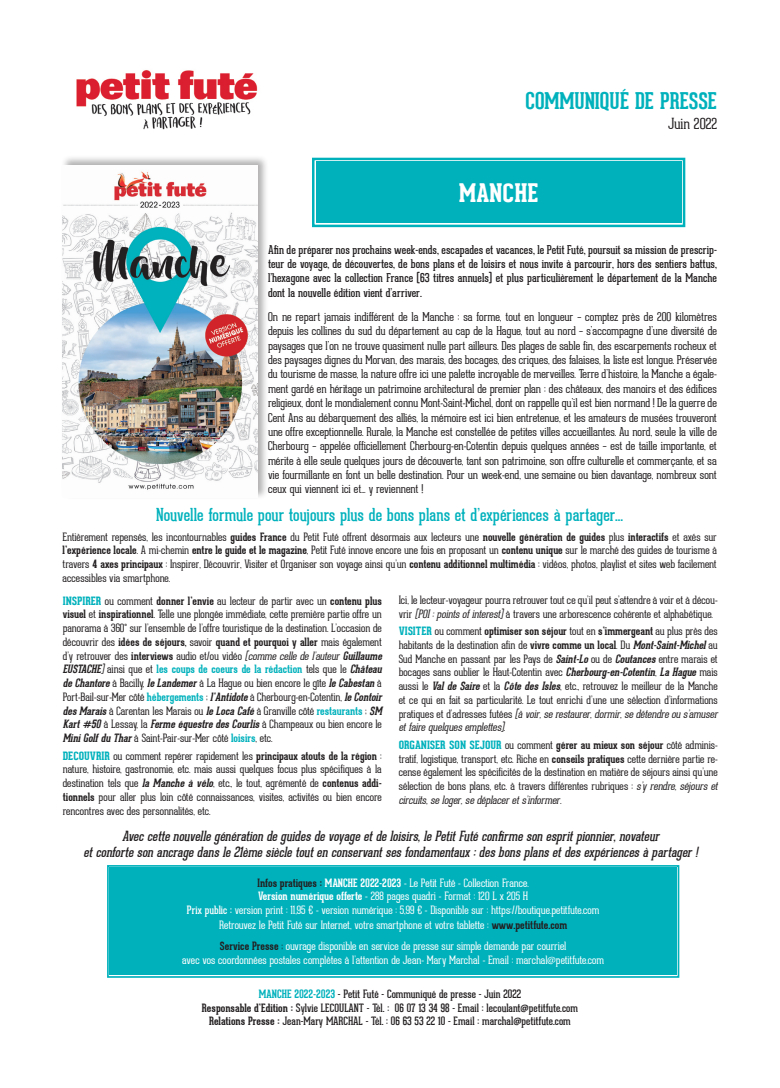
<style>
.page{position:relative;width:780px;height:1088px;background:#fff}
.page>*{position:absolute;margin:0;border:0;box-sizing:border-box;transform-origin:0 0}
.t1{font:800 25px "Geared Slab";color:#fff}
.t2{font:700 22.5px "Geared Slab";color:#00b1bc}
.t3{font:17.5px "Geared Slab";color:#00b1bc}
.t4{font:100 15px "Geared Slab";letter-spacing:-.005em;color:#231f20}
.t5{font:italic 13.75px/16.5px "Geared Slab";color:#231f20;text-align:center}
.t6{font:100 11.88px/14.4px "Geared Slab";letter-spacing:-.005em;color:#231f20;text-align:justify}
.t7{font:11.88px/14.4px "Geared Slab";color:#231f20;text-align:justify}
.t8{font:100 11.25px/13.8px "Geared Slab";letter-spacing:-.005em;color:#231f20}
.t9{font:100 11.25px/13.8px "Geared Slab";letter-spacing:-.005em;color:#fff;text-align:center}
.t10{font:11.25px/13.8px "Geared Slab";color:#231f20;text-align:center}
.s1{font-weight:700}
.s2{font-weight:800;color:#00b1bc}
.s3{font-weight:400}
.s4{font-style:italic}
.s5{font-weight:700;font-style:italic}
.s6{font-weight:700;color:#00b1bc}
.s7{font-weight:700;color:#231f20}
.s8{color:#231f20}
</style>
<div class="page">
<img style="left:76px;top:70px;width:182px;height:60px">
<div style="left:61px;top:154px;width:207px;height:345px;background:#231f20;opacity:.35"></div>
<img style="left:63px;top:165px;width:194px;height:333px">
<svg style="left:312px;top:157px;width:374px;height:71px;background:#11b6c0"></svg>
<div style="left:317px;top:163px;width:363px;height:59px;border:2px solid #00b1bc"></div>
<div style="left:107px;top:865px;width:573px;height:113px;background:#00b1bc"></div>
<div style="left:110px;top:868px;width:566px;height:106px;border:2px solid #00b1bc"></div>
<h2 class="t2" style="left:525px;top:86px;width:193px">COMMUNIQUÉ DE PRESSE</h2>
<h3 class="t4" style="left:668px;top:115px;width:50px">Juin 2022</h3>
<h1 class="t1" style="left:459px;top:179px;width:81px">MANCHE</h1>
<p class="t7" style="left:268px;top:242px;width:450px">Afin de préparer nos prochains week-ends, escapades et vacances, le Petit Futé, poursuit sa mission de prescrip&shy;teur de voyage, de découvertes, de bons plans et de loisirs et nous invite à parcourir, hors des sentiers battus, l’hexagone avec la collection France (63 titres annuels) et plus particulièrement le département de la Manche dont la nouvelle édition vient d’arriver.</p>
<p class="t6" style="left:268px;top:310px;width:450px">On ne repart jamais indifférent de la Manche : sa forme, tout en longueur – comptez près de 200 kilomètres depuis les collines du sud du département au cap de la Hague, tout au nord – s’accompagne d’une diversité de paysages que l’on ne trouve quasiment nulle part ailleurs. Des plages de sable fin, des escarpements rocheux et des paysages dignes du Morvan, des marais, des bocages, des criques, des falaises, la liste est longue. Préservée du tourisme de masse, la nature offre ici une palette incroyable de merveilles. Terre d’histoire, la Manche a égale&shy;ment gardé en héritage un patrimoine architectural de premier plan : des châteaux, des manoirs et des édifices religieux, dont le mondialement connu Mont-Saint-Michel, dont on rappelle qu’il est bien normand ! De la guerre de Cent Ans au débarquement des alliés, la mémoire est ici bien entretenue, et les amateurs de musées trouveront une offre exceptionnelle. Rurale, la Manche est constellée de petites villes accueillantes. Au nord, seule la ville de Cherbourg – appelée officiellement Cherbourg-en-Cotentin depuis quelques années – est de taille importante, et mérite à elle seule quelques jours de découverte, tant son patrimoine, son offre culturelle et commerçante, et sa vie fourmillante en font un belle destination. Pour un week-end, une semaine ou bien davantage, nombreux sont ceux qui viennent ici et... y reviennent !</p>
<h3 class="t3" style="left:156px;top:504px;width:468px">Nouvelle formule pour toujours plus de bons plans et d’expériences à partager...</h3>
<p class="t8" style="left:63px;top:530px;width:655px;text-align:justify">Entièrement repensés, les incontournables <span class="s1">guides France</span> du Petit Futé offrent désormais aux lecteurs une <span class="s1">nouvelle génération de guides</span> plus <span class="s1">interactifs</span> et axés sur <span class="s1">l’expérience locale</span>. A mi-chemin <span class="s1">entre le guide et le magazine</span>, Petit Futé innove encore une fois en proposant un <span class="s1">contenu unique</span> sur le marché des guides de tourisme à travers <span class="s1">4 axes principaux</span> : Inspirer, Découvrir, Visiter et Organiser son voyage ainsi qu’un <span class="s1">contenu additionnel multimédia</span> : vidéos, photos, playlist et sites web facilement accessibles via smartphone.</p>
<p class="t8" style="left:63px;top:594px;width:323px"><span class="s2">INSPIRER</span> ou comment <span class="s1">donner l’envie</span> au lecteur de partir avec un <span class="s1">contenu plus visuel</span> et <span class="s1">inspirationnel</span>. Telle une plongée immédiate, cette première partie offre un panorama à 360° sur l’ensemble de l’offre touristique de la destination. L’occasion de découvrir des <span class="s1">idées de séjours</span><span class="s3">,</span> savoir <span class="s1">quand et pourquoi y aller</span> mais également d’y retrouver des <span class="s1">interviews</span> audio et/ou vidéo <span class="s4">(commecelledel’auteur</span><span class="s5">Guillaume EUSTACHE</span><span class="s4">)</span> ainsi que et <span class="s6">les coups de coeurs de la rédaction</span> tels que le <span class="s5">Château deChantore</span>à Bacilly, <span class="s5">leLandemer</span>à La Hague ou bien encore le gîte <span class="s5">leCabestan</span> à Port-Bail-sur-Mer côté <span class="s6">hébergements</span> ; <span class="s5">l’Antidote</span>à Cherbourg-en-Cotentin, <span class="s5">leContoir desMarais</span>à Carentan les Marais ou <span class="s5">leLocaCafé</span>à Granville côté <span class="s6">restaurants</span> ; <span class="s5">SM Kart#50</span>à Lessay, la <span class="s5">FermeéquestredesCourlis</span>à Champeaux ou bien encore le <span class="s5">MiniGolfduThar</span>à Saint-Pair-sur-Mer côté <span class="s6">loisirs</span>, etc.</p>
<p class="t8" style="left:63px;top:749px;width:320px;text-align:justify"><span class="s2">DECOUVRIR</span> ou comment repérer rapidement les <span class="s1">principaux atouts de la région</span> : nature, histoire, gastronomie, etc. mais aussi quelques focus plus spécifiques à la destination tels que <span class="s5">la Manche à vélo</span>, etc., le tout, agrémenté de <span class="s1">contenus addi&shy;tionnels</span> pour aller plus loin côté connaissances, visites, activités ou bien encore rencontres avec des personnalités, etc.</p>
<p class="t8" style="left:398px;top:593px;width:320px">Ici, le lecteur-voyageur pourra retrouver tout ce qu’il peut s’attendre à voir et à décou&shy;vrir <span class="s4">(POI:pointsofinterest)</span>à travers une arborescence cohérente et alphabétique.</p>
<p class="t8" style="left:398px;top:624px;width:323px"><span class="s2">VISITER</span> ou comment <span class="s1">optimiser son séjour</span> tout en <span class="s1">s’immergeant</span> au plus près des habitants de la destination afin de <span class="s1">vivre comme un local</span>. Du <span class="s5">Mont-Saint-Michel</span>au Sud Manche en passant par les Pays de <span class="s5">Saint-Lo</span>ou de <span class="s5">Coutances</span>entre marais et bocages sans oublier le Haut-Cotentin avec <span class="s5">Cherbourg-en-Cotentin</span>, <span class="s5">LaHague</span>mais aussi le <span class="s5">Val de Saire</span> et la <span class="s5">Côte des Isles</span>, etc., retrouvez le meilleur de la Manche et ce qui en fait sa particularité. Le tout enrichi d’une une sélection d’informations p r a t i q u e s e t d ’ a d r e s s e s f u t é e s <span class="s4">(àvoir,serestaurer,dormir,sedétendreou s’amuser etfairequelquesemplettes)</span>.</p>
<p class="t8" style="left:398px;top:738px;width:323px"><span class="s2">ORGANISER SON SEJOUR</span> ou comment <span class="s1">gérer au mieux son séjour</span> côté adminis&shy;tratif, logistique, transport, etc. Riche en <span class="s1">conseils pratiques</span> cette dernière partie re&shy;cense également les spécificités de la destination en matière de séjours ainsi qu’une sélection de bons plans, etc. à travers différentes rubriques : <span class="s4">s’y rendre, séjours et circuits,seloger,sedéplacerets’informer.</span></p>
<p class="t5" style="left:83px;top:827px;width:619px">Aveccettenouvellegénérationdeguidesdevoyageetdeloisirs,lePetitFutéconfirmesonespritpionnier,novateur etconfortesonancragedansle21èmesiècletoutenconservantsesfondamentaux:desbonsplansetdesexpériencesàpartager!</p>
<p class="t9" style="left:187px;top:876px;width:414px"><span class="s7">Infos pratiques :</span> <span class="s1">MANCHE 2022-2023</span> - Le Petit Futé - Collection France.<br><span class="s1">Version numérique offerte</span> - 288 pages quadri - Format : 120 L x 205 H<br><span class="s3">Prix public :</span> version print : 11,95 € - version numérique : 5,99 € - Disponible sur : https://boutique.petitfute.com</p>
<p class="t9" style="left:219px;top:915px;width:349px;line-height:21.2px;text-align:left">Retrouvez le Petit Futé sur Internet, votre smartphone et votre tablette : <span class="s7">www.petitfute.com<br>Service Presse</span> <span class="s8">;</span> ouvrage disponible en service de presse sur simple demande par courriel</p>
<p class="t9" style="left:182px;top:953px;width:423px">avec vos coordonnées postales complètes à l’attention de Jean- Mary Marchal - Email : marchal@petitfute.com</p>
<p class="t10" style="left:202px;top:987px;width:377px"><span class="s6">MANCHE 2022-2023</span> - Petit Futé - Communiqué de presse - Juin 2022<br><span class="s1">Responsable d’Edition :</span> Sylvie LECOULANT - Tél. : 06 07 13 34 98 - Email : lecoulant@petitfute.com<br><span class="s1">Relations Presse :</span> Jean-Mary MARCHAL - Tél. : 06 63 53 22 10 - Email : marchal@petitfute.com</p>
</div>
